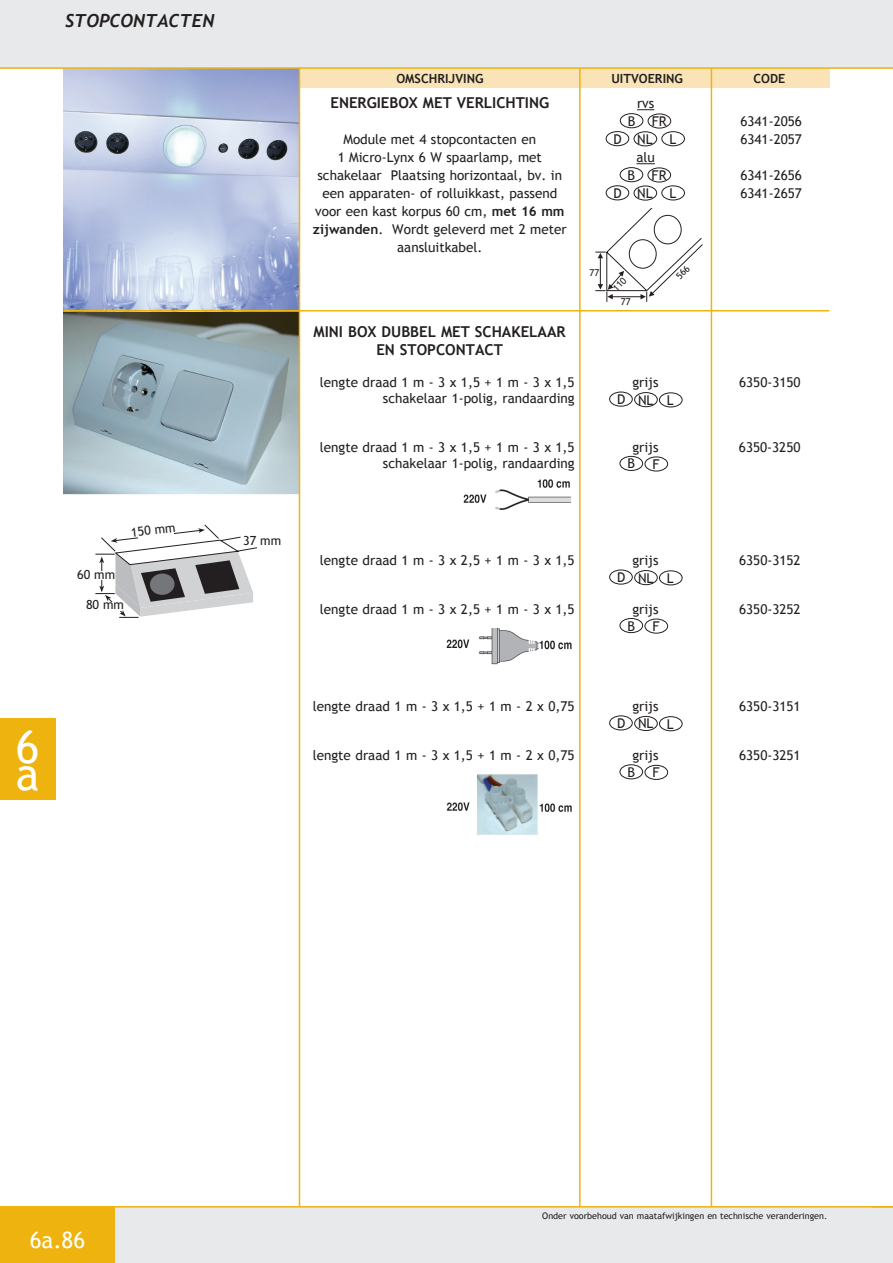
<style>
.page{position:relative;width:893px;height:1263px;background:#fff}
.page>*{position:absolute;margin:0;border:0;box-sizing:border-box;transform-origin:0 0}
.t1{font:45px "Trebuchet MS";color:#fff}
.t2{font:22.5px "Trebuchet MS";color:#fff}
.t3{font:italic 700 18px "Trebuchet";color:#231f20}
.t4{font:700 15px/18px "Trebuchet MS";color:#231f20;text-align:center}
.t5{font:13.5px/18px "Trebuchet MS";color:#231f20;text-align:right}
.t6{font:700 12.6px "Trebuchet MS";color:#231f20}
.t7{font:12.6px "Trebuchet MS";color:#231f20}
.t8{font:9.45px "Trebuchet MS";color:#231f20}
.t9{font:9px "Trebuchet MS";color:#231f20}
.s1{font-weight:700}
</style>
<div class="page">
<div style="left:0;top:0;width:893px;height:68px;background:#e8e9ea"></div>
<img style="left:64px;top:69px;width:235px;height:427px">
<svg style="left:95px;top:524px;width:162px;height:94px"></svg>
<div style="left:95px;top:602px;width:27px;height:8px;background:#fff"></div>
<div style="left:606px;top:131px;width:23px;height:15px;border:1px solid #231f20;border-radius:50%"></div>
<div style="left:634px;top:131px;width:23px;height:15px;border:1px solid #231f20;border-radius:50%"></div>
<div style="left:661px;top:131px;width:24px;height:15px;border:1px solid #231f20;border-radius:50%"></div>
<div style="left:620px;top:113px;width:23px;height:15px;border:1px solid #231f20;border-radius:50%"></div>
<div style="left:648px;top:114px;width:23px;height:14px;border:1px solid #231f20;border-radius:50%"></div>
<div style="left:300px;top:68px;width:529px;height:20px;background:#fae4b7"></div>
<hr style="left:64px;top:310px;width:765px;height:1px;background:#efb310">
<hr style="left:579px;top:68px;width:2px;height:1139px;background:#efb310">
<hr style="left:711px;top:68px;width:1px;height:1139px;background:#efb310">
<hr style="left:299px;top:68px;width:1px;height:1138px;background:#efb310">
<svg style="left:637px;top:109px;width:17px;height:1px"></svg>
<svg style="left:636px;top:163px;width:19px;height:1px"></svg>
<div style="left:606px;top:185px;width:23px;height:15px;border:1px solid #231f20;border-radius:50%"></div>
<div style="left:634px;top:186px;width:23px;height:14px;border:1px solid #231f20;border-radius:50%"></div>
<div style="left:661px;top:185px;width:24px;height:15px;border:1px solid #231f20;border-radius:50%"></div>
<div style="left:620px;top:167px;width:23px;height:15px;border:1px solid #231f20;border-radius:50%"></div>
<div style="left:648px;top:168px;width:23px;height:14px;border:1px solid #231f20;border-radius:50%"></div>
<img style="left:463px;top:479px;width:109px;height:31px">
<img style="left:446px;top:629px;width:126px;height:36px">
<img style="left:446px;top:774px;width:126px;height:61px">
<div style="left:609px;top:392px;width:24px;height:14px;border:1px solid #231f20;border-radius:50%"></div>
<div style="left:659px;top:392px;width:23px;height:15px;border:1px solid #231f20;border-radius:50%"></div>
<div style="left:634px;top:392px;width:24px;height:15px;border:1px solid #231f20;border-radius:50%"></div>
<div style="left:609px;top:570px;width:24px;height:14px;border:1px solid #231f20;border-radius:50%"></div>
<div style="left:609px;top:715px;width:24px;height:15px;border:1px solid #231f20;border-radius:50%"></div>
<div style="left:659px;top:570px;width:23px;height:15px;border:1px solid #231f20;border-radius:50%"></div>
<div style="left:659px;top:716px;width:23px;height:15px;border:1px solid #231f20;border-radius:50%"></div>
<div style="left:634px;top:570px;width:24px;height:15px;border:1px solid #231f20;border-radius:50%"></div>
<div style="left:634px;top:716px;width:24px;height:15px;border:1px solid #231f20;border-radius:50%"></div>
<div style="left:620px;top:456px;width:23px;height:15px;border:1px solid #231f20;border-radius:50%"></div>
<div style="left:620px;top:618px;width:23px;height:15px;border:1px solid #231f20;border-radius:50%"></div>
<div style="left:620px;top:764px;width:23px;height:15px;border:1px solid #231f20;border-radius:50%"></div>
<div style="left:645px;top:456px;width:23px;height:15px;border:1px solid #231f20;border-radius:50%"></div>
<div style="left:645px;top:619px;width:23px;height:14px;border:1px solid #231f20;border-radius:50%"></div>
<div style="left:645px;top:765px;width:23px;height:15px;border:1px solid #231f20;border-radius:50%"></div>
<div style="left:62px;top:1206px;width:831px;height:57px;background:#e8e9ea"></div>
<div style="left:0;top:1206px;width:115px;height:57px;background:#efb310"></div>
<hr style="left:0;top:1206px;width:893px;height:1px;background:#efb310">
<div style="left:0;top:719px;width:55px;height:81px;background:#efb310"></div>
<hr style="left:0;top:67px;width:893px;height:2px;background:#efb310">
<svg style="left:595px;top:208px;width:108px;height:94px"></svg>
<h3 class="t3" style="left:65px;top:9px;width:151px">STOPCONTACTEN</h3>
<p class="t7" style="left:130px;top:525px;width:46px;rotate:-6deg">150 mm</p>
<p class="t7" style="left:77px;top:567px;width:39px">60 mm</p>
<p class="t7" style="left:86px;top:597px;width:39px">80 mm</p>
<h1 class="t1" style="left:16px;top:720px;width:25px">6</h1>
<h1 class="t1" style="left:16px;top:747px;width:25px">a</h1>
<p class="t7" style="left:243px;top:533px;width:39px">37 mm</p>
<p class="t6" style="left:396px;top:71px;width:89px">OMSCHRIJVING</p>
<p class="t6" style="left:753px;top:71px;width:33px">CODE</p>
<p class="t6" style="left:611px;top:71px;width:73px">UITVOERING</p>
<p class="t4" style="left:330px;top:94px;width:220px">ENERGIEBOX MET VERLICHTING</p>
<p class="t5" style="left:313px;top:130px;width:255px;text-align:center">Module met 4 stopcontacten en<br>1 Micro-Lynx 6 W spaarlamp, met schakelaar Plaatsing horizontaal, bv. in een apparaten- of rolluikkast, passend voor een kast korpus 60 cm, <span class="s1">met 16 mm zijwanden</span>. Wordt geleverd met 2 meter aansluitkabel.</p>
<p class="t8" style="left:589px;top:267px;width:11px">77</p>
<p class="t4" style="left:314px;top:322px;width:254px">MINI BOX DUBBEL MET SCHAKELAAR<br>EN STOPCONTACT</p>
<p class="t5" style="left:320px;top:374px;width:256px;line-height:16.2px">lengte draad 1 m - 3 x 1,5 + 1 m - 3 x 1,5 schakelaar 1-polig, randaarding</p>
<p class="t5" style="left:320px;top:439px;width:256px;line-height:16.2px">lengte draad 1 m - 3 x 1,5 + 1 m - 3 x 1,5 schakelaar 1-polig, randaarding</p>
<p class="t5" style="left:637px;top:94px;width:19px">rvs</p>
<p class="t5" style="left:628px;top:112px;width:40px">B FR</p>
<p class="t5" style="left:614px;top:130px;width:64px">DNLL</p>
<p class="t5" style="left:636px;top:148px;width:20px">alu</p>
<p class="t5" style="left:628px;top:166px;width:40px">B FR</p>
<p class="t5" style="left:740px;top:112px;width:63px;text-align:left">6341-2056<br>6341-2057</p>
<p class="t5" style="left:740px;top:166px;width:63px">6341-2656</p>
<p class="t5" style="left:614px;top:184px;width:64px">DNLL</p>
<p class="t5" style="left:740px;top:184px;width:63px">6341-2657</p>
<p class="t8" style="left:621px;top:296px;width:11px">77</p>
<p class="t5" style="left:632px;top:374px;width:28px">grijs</p>
<p class="t5" style="left:617px;top:391px;width:58px">DNLL</p>
<p class="t5" style="left:739px;top:374px;width:63px">6350-3150</p>
<p class="t5" style="left:632px;top:438px;width:28px">grijs</p>
<p class="t5" style="left:739px;top:438px;width:63px">6350-3250</p>
<p class="t5" style="left:627px;top:455px;width:9px">B</p>
<p class="t5" style="left:653px;top:455px;width:9px">F</p>
<p class="t5" style="left:320px;top:552px;width:256px">lengte draad 1 m - 3 x 2,5 + 1 m - 3 x 1,5</p>
<p class="t5" style="left:320px;top:600px;width:256px">lengte draad 1 m - 3 x 2,5 + 1 m - 3 x 1,5</p>
<p class="t5" style="left:313px;top:698px;width:263px">lengte draad 1 m - 3 x 1,5 + 1 m - 2 x 0,75</p>
<p class="t5" style="left:313px;top:746px;width:263px">lengte draad 1 m - 3 x 1,5 + 1 m - 2 x 0,75</p>
<p class="t5" style="left:632px;top:551px;width:28px">grijs</p>
<p class="t5" style="left:617px;top:568px;width:10px">D</p>
<p class="t5" style="left:638px;top:569px;width:17px">NL</p>
<p class="t5" style="left:667px;top:569px;width:8px">L</p>
<p class="t5" style="left:632px;top:600px;width:28px">grijs</p>
<p class="t5" style="left:627px;top:617px;width:9px">B</p>
<p class="t5" style="left:653px;top:617px;width:9px">F</p>
<p class="t5" style="left:632px;top:697px;width:28px">grijs</p>
<p class="t5" style="left:617px;top:714px;width:10px">D</p>
<p class="t5" style="left:638px;top:715px;width:17px">NL</p>
<p class="t5" style="left:667px;top:715px;width:8px">L</p>
<p class="t5" style="left:632px;top:746px;width:28px">grijs</p>
<p class="t5" style="left:627px;top:763px;width:9px">B</p>
<p class="t5" style="left:653px;top:764px;width:9px">F</p>
<p class="t5" style="left:739px;top:551px;width:63px">6350-3152</p>
<p class="t5" style="left:739px;top:600px;width:63px">6350-3252</p>
<p class="t5" style="left:739px;top:697px;width:63px">6350-3151</p>
<p class="t5" style="left:739px;top:746px;width:63px">6350-3251</p>
<h2 class="t2" style="left:30px;top:1227px;width:57px">6a.86</h2>
<p class="t9" style="left:542px;top:1210px;width:287px">Onder voorbehoud van maatafwijkingen en technische veranderingen.</p>
</div>
